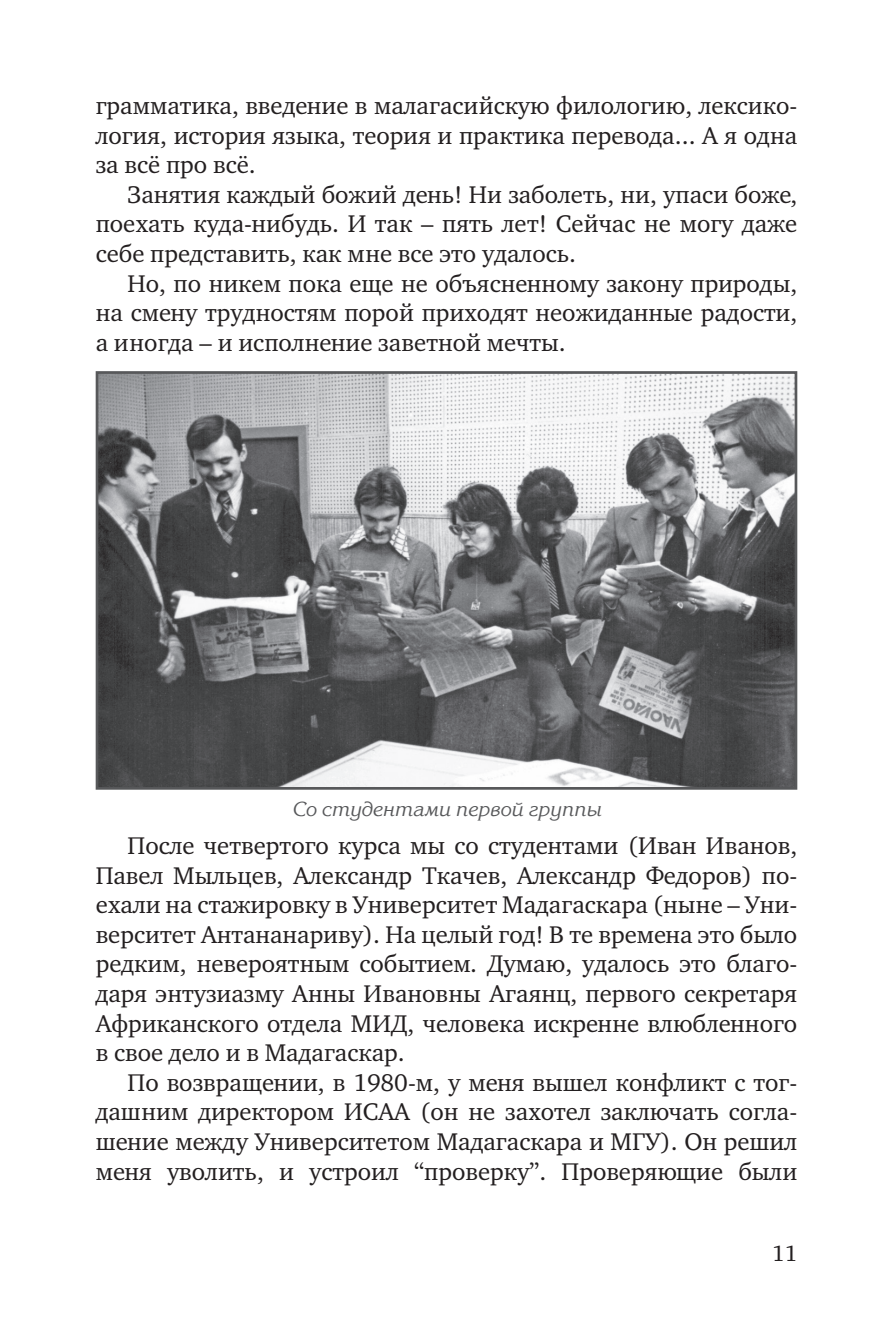
<style>
.page{position:relative;width:893px;height:1340px;background:#fff}
.page>*{position:absolute;margin:0;border:0;box-sizing:border-box;transform-origin:0 0}
.t1{font:24.75px/29.7px "Charter C";color:#231f20;text-align:justify}
.t2{font:22.5px "Charter C";color:#231f20}
.t3{font:italic 20.25px "Korinna C";color:#57585a}
</style>
<div class="page">
<img style="left:100px;top:375px;width:693px;height:410px">
<div style="left:96px;top:371px;width:701px;height:418px;border:3px solid #57585a"></div>
<p class="t1" style="left:96px;top:93px;width:703px">грамматика, введение в малагасийскую филологию, лексико&shy;логия, история языка, теория и практика перевода... А я одна за всё про всё.</p>
<p class="t1" style="left:96px;top:181px;width:703px;text-indent:32px">Занятия каждый божий день! Ни заболеть, ни, упаси боже, поехать куда-нибудь. И так – пять лет! Сейчас не могу даже себе представить, как мне все это удалось.</p>
<p class="t1" style="left:96px;top:270px;width:703px;text-indent:32px">Но, по никем пока еще не объясненному закону природы, на смену трудностям порой приходят неожиданные радости, а иногда – и исполнение заветной мечты.</p>
<p class="t3" style="left:292px;top:802px;width:311px">Со студентами первой группы</p>
<p class="t1" style="left:96px;top:832px;width:703px;text-indent:32px">После четвертого курса мы со студентами (Иван Иванов, Павел Мыльцев, Александр Ткачев, Александр Федоров) по&shy;ехали на стажировку в Университет Мадагаскара (ныне – Уни&shy;верситет Антананариву). На целый год! В те времена это было редким, невероятным событием. Думаю, удалось это благо&shy;даря энтузиазму Анны Ивановны Агаянц, первого секретаря Африканского отдела МИД, человека искренне влюбленного в свое дело и в Мадагаскар.</p>
<p class="t1" style="left:96px;top:1069px;width:703px;text-indent:32px">По возвращении, в 1980-м, у меня вышел конфликт с тог&shy;дашним директором ИСАА (он не захотел заключать согла&shy;шение между Университетом Мадагаскара и МГУ). Он решил меня уволить, и устроил “проверку”. Проверяющие были</p>
<p class="t2" style="left:772px;top:1243px;width:27px">11</p>
</div>
